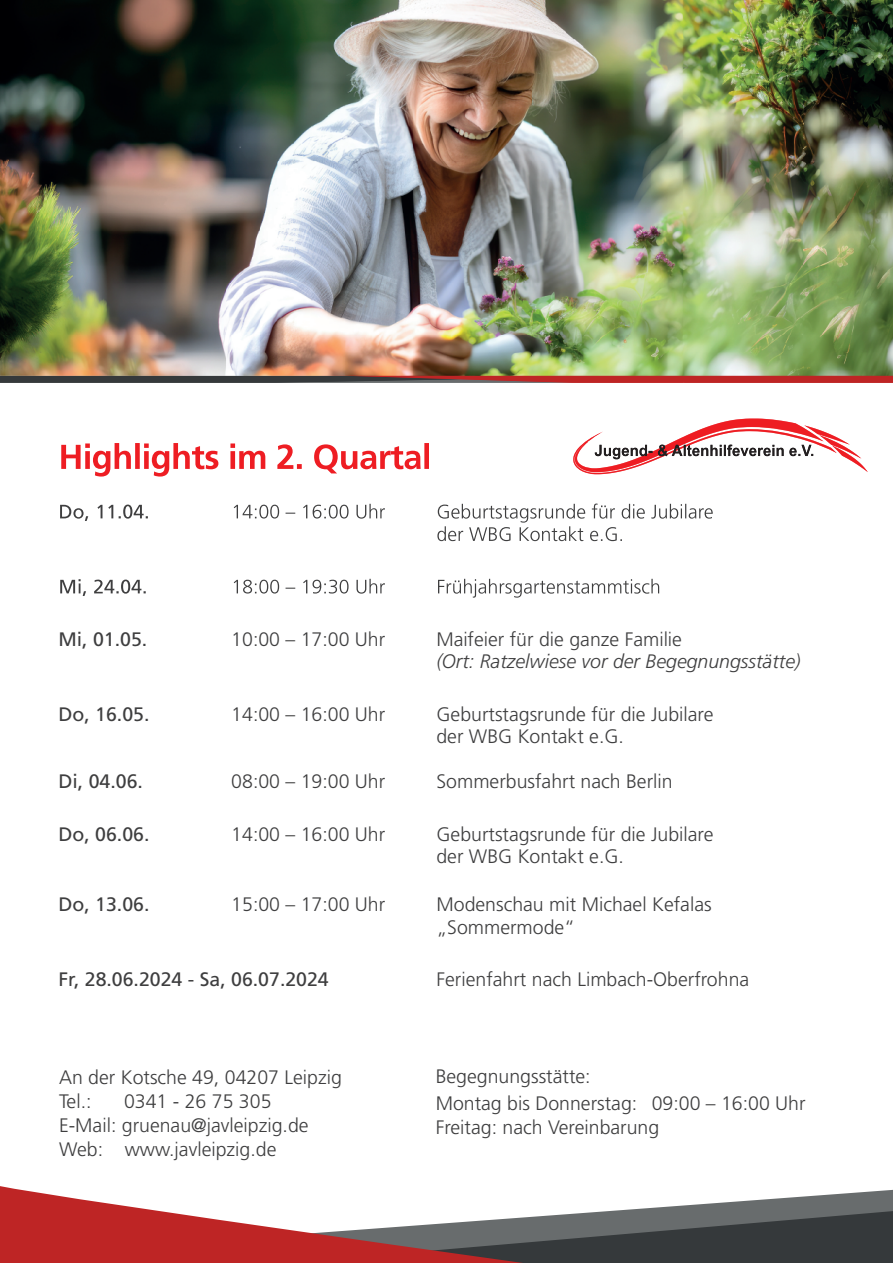
<style>
.page{position:relative;width:893px;height:1263px;background:#fff}
.page>*{position:absolute;margin:0;border:0;box-sizing:border-box;transform-origin:0 0}
.t1{font:300 19.5px/24px "Frutiger LT Pro";color:#3e3e3f}
.t2{font:19.5px "Frutiger LT Pro";color:#3e3e3f}
.t3{font:italic 300 19.5px "Frutiger LT Pro";color:#3e3e3f}
</style>
<div class="page">
<svg style="left:0;top:1186px;width:893px;height:77px"></svg>
<svg style="left:689px;top:453px;width:179px;height:19px"></svg>
<img style="left:0;top:0;width:683px;height:594px">
<img style="left:683px;top:0;width:210px;height:453px">
<img style="left:0;top:376px;width:347px;height:7px">
<img style="left:347px;top:376px;width:546px;height:7px">
<img style="left:61px;top:443px;width:368px;height:34px">
<img style="left:58px;top:502px;width:108px;height:1px">
<img style="left:60px;top:505px;width:90px;height:16px">
<img style="left:166px;top:503px;width:547px;height:20px">
<img style="left:58px;top:526px;width:564px;height:15px">
<img style="left:60px;top:579px;width:87px;height:17px">
<img style="left:166px;top:579px;width:493px;height:19px">
<img style="left:663px;top:419px;width:184px;height:33px">
<img style="left:665px;top:418px;width:157px;height:28px">
<img style="left:639px;top:445px;width:172px;height:11px">
<p class="t2" style="left:58px;top:628px;width:90px">Mi, 01.05.</p>
<p class="t1" style="left:231px;top:627px;width:155px">10:00 – 17:00 Uhr</p>
<p class="t1" style="left:436px;top:627px;width:247px">Maifeier für die ganze Familie</p>
<p class="t3" style="left:436px;top:650px;width:366px">(Ort: Ratzelwiese vor der Begegnungsstätte)</p>
<p class="t2" style="left:58px;top:703px;width:93px">Do, 16.05.</p>
<p class="t1" style="left:231px;top:702px;width:155px">14:00 – 16:00 Uhr</p>
<p class="t1" style="left:436px;top:703px;width:279px;line-height:22.5px">Geburtstagsrunde für die Jubilare der WBG Kontakt e.G.</p>
<p class="t2" style="left:58px;top:770px;width:86px">Di, 04.06.</p>
<p class="t1" style="left:231px;top:770px;width:155px">08:00 – 19:00 Uhr</p>
<p class="t1" style="left:436px;top:770px;width:238px">Sommerbusfahrt nach Berlin</p>
<p class="t2" style="left:58px;top:823px;width:93px">Do, 06.06.</p>
<p class="t1" style="left:231px;top:822px;width:155px">14:00 – 16:00 Uhr</p>
<p class="t1" style="left:436px;top:823px;width:279px;line-height:22.5px">Geburtstagsrunde für die Jubilare der WBG Kontakt e.G.</p>
<p class="t2" style="left:58px;top:893px;width:93px">Do, 13.06.</p>
<p class="t1" style="left:231px;top:893px;width:155px">15:00 – 17:00 Uhr</p>
<p class="t1" style="left:436px;top:893px;width:277px;line-height:22.5px">Modenschau mit Michael Kefalas „Sommermode“</p>
<p class="t2" style="left:58px;top:968px;width:272px">Fr, 28.06.2024 - Sa, 06.07.2024</p>
<p class="t1" style="left:436px;top:968px;width:314px">Ferienfahrt nach Limbach-Oberfrohna</p>
<p class="t1" style="left:59px;top:1065px;width:284px">An der Kotsche 49, 04207 Leipzig<br>Tel.:</p>
<p class="t1" style="left:59px;top:1089px;width:251px;text-indent:65px">0341 - 26 75 305<br>E-Mail: gruenau@javleipzig.de<br>Web: www.javleipzig.de</p>
<p class="t1" style="left:436px;top:1063px;width:371px;line-height:27px">Begegnungsstätte:<br>Montag bis Donnerstag: 09:00 – 16:00 Uhr</p>
<p class="t1" style="left:436px;top:1115px;width:225px">Freitag: nach Vereinbarung</p>
</div>
